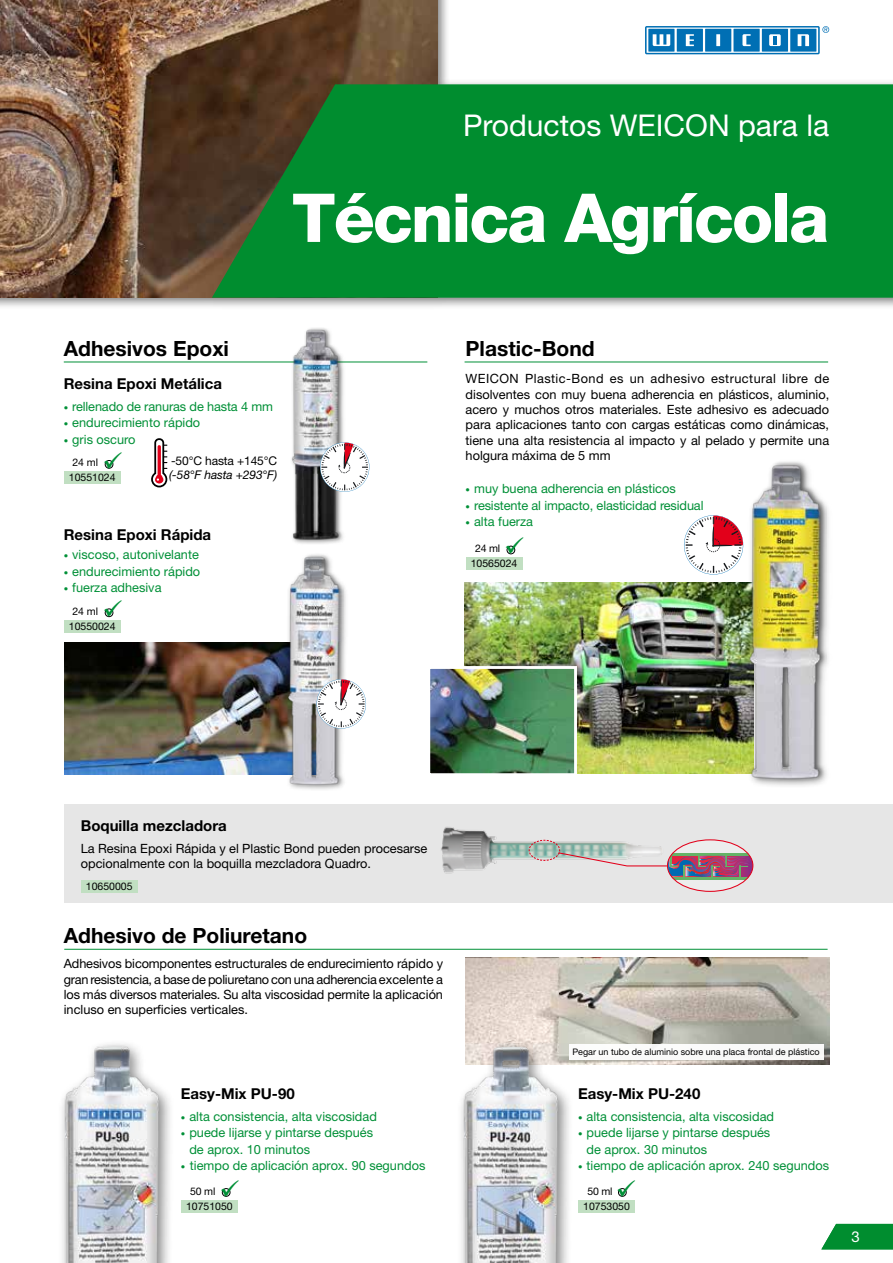
<style>
.page{position:relative;width:893px;height:1263px;background:#fff}
.page>*{position:absolute;margin:0;border:0;box-sizing:border-box;transform-origin:0 0}
.t1{font:800 67.5px "Helvetica Neue";letter-spacing:-.03em;color:#fff}
.t2{font:30px "Helvetica Neue";color:#fff}
.t3{font:700 21px "Helvetica Neue";color:#000}
.t4{font:700 15px "Helvetica Neue";color:#000}
.t5{font:700 15px "Helvetica Neue CE";color:#000}
.t6{font:15px "Helvetica Neue";color:#fff}
.t7{font:12.75px/15.3px "Helvetica Neue";color:#000;text-align:justify}
.t8{font:12.75px/16.5px "Helvetica Neue";color:#009037}
.t9{font:italic 12px "Helvetica Neue CE";letter-spacing:-.01em;color:#000}
.t10{font:12px "Helvetica Neue";letter-spacing:-.01em;color:#000}
.t11{font:10.5px/15px "Helvetica Neue";color:#000}
.t12{font:9px "Helvetica Neue";color:#000}
.s1{font-size:9px}
</style>
<div class="page">
<img style="left:465px;top:583px;width:281px;height:191px">
<img style="left:431px;top:670px;width:142px;height:102px">
<div style="left:427px;top:666px;width:150px;height:110px;border:3px solid #fff"></div>
<div style="left:0;top:0;width:893px;height:310px;background:#000;opacity:.5"></div>
<img style="left:0;top:0;width:438px;height:298px">
<svg style="left:212px;top:84px;width:681px;height:214px;background:#07852e"></svg>
<svg style="left:645px;top:26px;width:184px;height:28px"></svg>
<svg style="left:821px;top:1224px;width:72px;height:25px;background:#1b9945"></svg>
<hr style="left:64px;top:362px;width:363px;height:1px;background:#009037">
<hr style="left:465px;top:362px;width:363px;height:1px;background:#009037">
<hr style="left:64px;top:949px;width:764px;height:1px;background:#009037">
<img style="left:62px;top:1043px;width:108px;height:220px">
<img style="left:466px;top:958px;width:363px;height:107px">
<div style="left:181px;top:1199px;width:57px;height:13px;background:#c1dfc2"></div>
<div style="left:578px;top:1200px;width:57px;height:13px;background:#c1dfc2"></div>
<div style="left:64px;top:471px;width:57px;height:13px;background:#c1dfc2"></div>
<div style="left:569px;top:1044px;width:255px;height:15px;background:#fff"></div>
<div style="left:454px;top:1039px;width:124px;height:224px;background:#fff"></div>
<img style="left:461px;top:1036px;width:109px;height:227px">
<div style="left:746px;top:458px;width:88px;height:332px;background:#000;opacity:.5"></div>
<img style="left:749px;top:460px;width:78px;height:321px">
<svg style="left:684px;top:515px;width:59px;height:59px"></svg>
<div style="left:466px;top:557px;width:57px;height:12px;background:#c1dfc2"></div>
<div style="left:64px;top:804px;width:829px;height:98px;background:#e6e6e6"></div>
<div style="left:81px;top:880px;width:57px;height:12px;background:#c1dfc2"></div>
<img style="left:441px;top:827px;width:87px;height:47px">
<svg style="left:667px;top:840px;width:86px;height:51px"></svg>
<hr style="left:667px;top:877px;width:86px;height:2px;background:#64b367">
<img style="left:528px;top:839px;width:225px;height:39px">
<div style="left:64px;top:620px;width:57px;height:12px;background:#c1dfc2"></div>
<svg style="left:151px;top:438px;width:17px;height:50px"></svg>
<img style="left:65px;top:642px;width:220px;height:132px">
<img style="left:278px;top:328px;width:77px;height:216px">
<svg style="left:320px;top:442px;width:49px;height:50px"></svg>
<div style="left:285px;top:552px;width:65px;height:239px;background:#000;opacity:.5"></div>
<img style="left:287px;top:553px;width:57px;height:233px">
<svg style="left:317px;top:679px;width:49px;height:49px"></svg>
<svg style="left:104px;top:460px;width:10px;height:9px"></svg>
<svg style="left:221px;top:1188px;width:10px;height:9px"></svg>
<svg style="left:618px;top:1188px;width:9px;height:9px"></svg>
<svg style="left:506px;top:545px;width:10px;height:9px"></svg>
<svg style="left:104px;top:608px;width:10px;height:9px"></svg>
<h2 class="t2" style="left:463px;top:108px;width:368px">Productos WEICON para la</h2>
<h1 class="t1" style="left:292px;top:178px;width:539px">Técnica Agrícola</h1>
<h3 class="t3" style="left:64px;top:335px;width:167px">Adhesivos Epoxi</h3>
<h3 class="t3" style="left:466px;top:335px;width:131px">Plastic-Bond</h3>
<p class="t7" style="left:466px;top:371px;width:365px">WEICON Plastic-Bond es un adhesivo estructural libre de disolventes con muy buena adherencia en plásticos, aluminio, acero y muchos otros materiales. Este adhesivo es adecuado para aplicaciones tanto con cargas estáticas como dinámicas, tiene una alta resistencia al impacto y al pelado y permite una holgura máxima de 5 mm</p>
<p class="t4" style="left:64px;top:375px;width:160px">Resina Epoxi Metálica</p>
<p class="t8" style="left:64px;top:398px;width:211px"><span class="s1">•</span> rellenado de ranuras de hasta 4 mm</p>
<p class="t8" style="left:64px;top:414px;width:138px"><span class="s1">•</span> endurecimiento rápido</p>
<p class="t8" style="left:64px;top:431px;width:73px"><span class="s1">•</span> gris oscuro</p>
<p class="t10" style="left:171px;top:453px;width:108px">-50°C hasta +145°C</p>
<p class="t9" style="left:169px;top:468px;width:109px">(-58°F hasta +293°F)</p>
<p class="t11" style="left:72px;top:455px;width:27px">24 ml</p>
<p class="t11" style="left:69px;top:470px;width:48px">10551024</p>
<p class="t4" style="left:64px;top:526px;width:149px">Resina Epoxi Rápida</p>
<p class="t8" style="left:64px;top:546px;width:137px"><span class="s1">•</span> viscoso, autonivelante</p>
<p class="t8" style="left:64px;top:563px;width:138px"><span class="s1">•</span> endurecimiento rápido</p>
<p class="t8" style="left:64px;top:579px;width:99px"><span class="s1">•</span> fuerza adhesiva</p>
<p class="t11" style="left:69px;top:618px;width:48px">10550024</p>
<p class="t11" style="left:72px;top:603px;width:27px">24 ml</p>
<p class="t8" style="left:466px;top:480px;width:212px"><span class="s1">•</span> muy buena adherencia en plásticos</p>
<p class="t8" style="left:466px;top:497px;width:239px"><span class="s1">•</span> resistente al impacto, elasticidad residual</p>
<p class="t8" style="left:466px;top:513px;width:69px"><span class="s1">•</span> alta fuerza</p>
<p class="t11" style="left:475px;top:540px;width:27px">24 ml</p>
<p class="t11" style="left:471px;top:555px;width:48px">10565024</p>
<p class="t5" style="left:81px;top:817px;width:148px">Boquilla mezcladora</p>
<p class="t7" style="left:81px;top:840px;width:348px">La Resina Epoxi Rápida y el Plastic Bond pueden procesarse opcionalmente con la boquilla mezcladora Quadro.</p>
<p class="t11" style="left:86px;top:878px;width:48px">10650005</p>
<h3 class="t3" style="left:64px;top:922px;width:245px">Adhesivo de Poliuretano</h3>
<p class="t7" style="left:64px;top:956px;width:381px">Adhesivos bicomponentes estructurales de endurecimiento rápido y gran resistencia, a base de poliuretano con una adherencia excelente a los más diversos materiales. Su alta viscosidad permite la aplicación incluso en superficies verticales.</p>
<p class="t12" style="left:572px;top:1047px;width:249px">Pegar un tubo de aluminio sobre una placa frontal de plástico</p>
<p class="t4" style="left:181px;top:1085px;width:115px">Easy-Mix PU-90</p>
<p class="t4" style="left:578px;top:1085px;width:124px">Easy-Mix PU-240</p>
<p class="t8" style="left:181px;top:1107px;width:197px"><span class="s1">•</span> alta consistencia, alta viscosidad</p>
<p class="t8" style="left:189px;top:1124px;width:185px;text-indent:-9px"><span class="s1">•</span> puede lijarse y pintarse después de aprox. 10 minutos</p>
<p class="t8" style="left:181px;top:1157px;width:246px"><span class="s1">•</span> tiempo de aplicación aprox. 90 segundos</p>
<p class="t8" style="left:578px;top:1107px;width:197px"><span class="s1">•</span> alta consistencia, alta viscosidad</p>
<p class="t8" style="left:587px;top:1124px;width:185px;text-indent:-9px"><span class="s1">•</span> puede lijarse y pintarse después de aprox. 30 minutos</p>
<p class="t8" style="left:578px;top:1157px;width:253px"><span class="s1">•</span> tiempo de aplicación aprox. 240 segundos</p>
<p class="t11" style="left:186px;top:1183px;width:48px;text-indent:4px">50 ml<br>10751050</p>
<p class="t11" style="left:583px;top:1184px;width:48px;text-indent:4px">50 ml<br>10753050</p>
<p class="t6" style="left:852px;top:1228px;width:10px">3</p>
</div>
